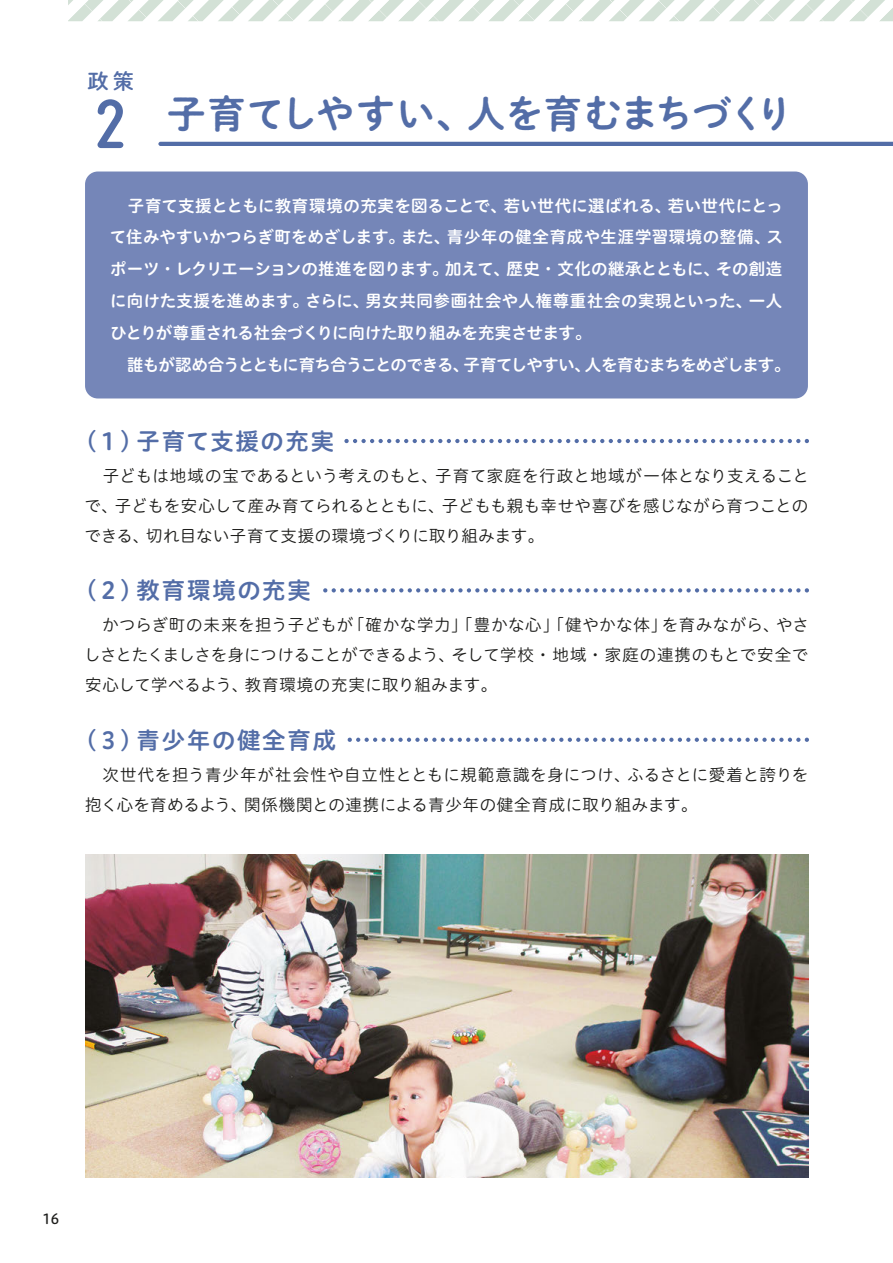
<style>
.page{position:relative;width:893px;height:1263px;background:#fff}
.page>*{position:absolute;margin:0;border:0;box-sizing:border-box;transform-origin:0 0}
.t1{font:700 69.15px "Static";color:#536da7}
.t2{font:38.25px "P Shuei NM Go Std N B 90 pv RKSJ H";letter-spacing:-.01em;color:#536da7}
.t3{font:23.4px "Hiragino UD Sans R Std N W6 90 pv RKSJ H";letter-spacing:.08em;color:#536da7}
.t4{font:21.3px "DNP Shuei M Go Std B 90 pv RKSJ H";color:#536da7}
.t5{font:16.5px/29.7px "Hiragino UD Sans R Std N W3 90 pv RKSJ H";letter-spacing:.02em;color:#1d1d1b;text-align:justify}
.t6{font:16.5px/32px "Hiragino UD Sans R Std N W6 90 pv RKSJ H";letter-spacing:-.005em;color:#fff}
.t7{font:13.8px "Hiragino UD Sans R Std N W5 90 pv RKSJ H";color:#1d1d1b}
</style>
<div class="page">
<hr style="left:158px;top:142px;width:735px;height:4px;background:#536da7">
<svg style="left:68px;top:0;width:825px;height:21px"></svg>
<svg style="left:344px;top:439px;width:465px;height:4px"></svg>
<svg style="left:323px;top:588px;width:486px;height:4px"></svg>
<svg style="left:348px;top:738px;width:461px;height:4px"></svg>
<div style="left:85px;top:171px;width:723px;height:227px;background:#7586b8;border-radius:13px"></div>
<img style="left:86px;top:855px;width:722px;height:323px">
<p class="t4" style="left:87px;top:73px;width:48px">政策</p>
<h1 class="t1" style="left:94px;top:82px;width:34px">2</h1>
<h2 class="t2" style="left:167px;top:100px;width:628px">子育てしやすい、人を育むまちづくり</h2>
<p class="t6" style="left:110px;top:192px;width:682px">　子育て支援とともに教育環境の充実を図ることで、若い世代に選ばれる、若い世代にとって住みやすいかつらぎ町をめざします。また、青少年の健全育成や生涯学習環境の整備、スポーツ・レクリエーションの推進を図ります。加えて、歴史・文化の継承とともに、その創造に向けた支援を進めます。さらに、男女共同参画社会や人権尊重社会の実現といった、一人ひとりが尊重される社会づくりに向けた取り組みを充実させます。<br>　誰もが認め合うとともに育ち合うことのできる、子育てしやすい、人を育むまちをめざします。</p>
<h3 class="t3" style="left:73px;top:432px;width:262px">（１）子育て支援の充実</h3>
<p class="t5" style="left:84px;top:463px;width:726px">　子どもは地域の宝であるという考えのもと、子育て家庭を行政と地域が一体となり支えることで、子どもを安心して産み育てられるとともに、子どもも親も幸せや喜びを感じながら育つことのできる、切れ目ない子育て支援の環境づくりに取り組みます。</p>
<h3 class="t3" style="left:73px;top:582px;width:239px">（２）教育環境の充実</h3>
<p class="t5" style="left:84px;top:613px;width:726px">　かつらぎ町の未来を担う子どもが「確かな学力」「豊かな心」「健やかな体」を育みながら、やさしさとたくましさを身につけることができるよう、そして学校・地域・家庭の連携のもとで安全で安心して学べるよう、教育環境の充実に取り組みます。</p>
<h3 class="t3" style="left:73px;top:731px;width:264px">（３）青少年の健全育成</h3>
<p class="t5" style="left:85px;top:762px;width:725px">　次世代を担う青少年が社会性や自立性とともに規範意識を身につけ、ふるさとに愛着と誇りを抱く心を育めるよう、関係機関との連携による青少年の健全育成に取り組みます。</p>
<p class="t7" style="left:43px;top:1214px;width:18px">16</p>
</div>
